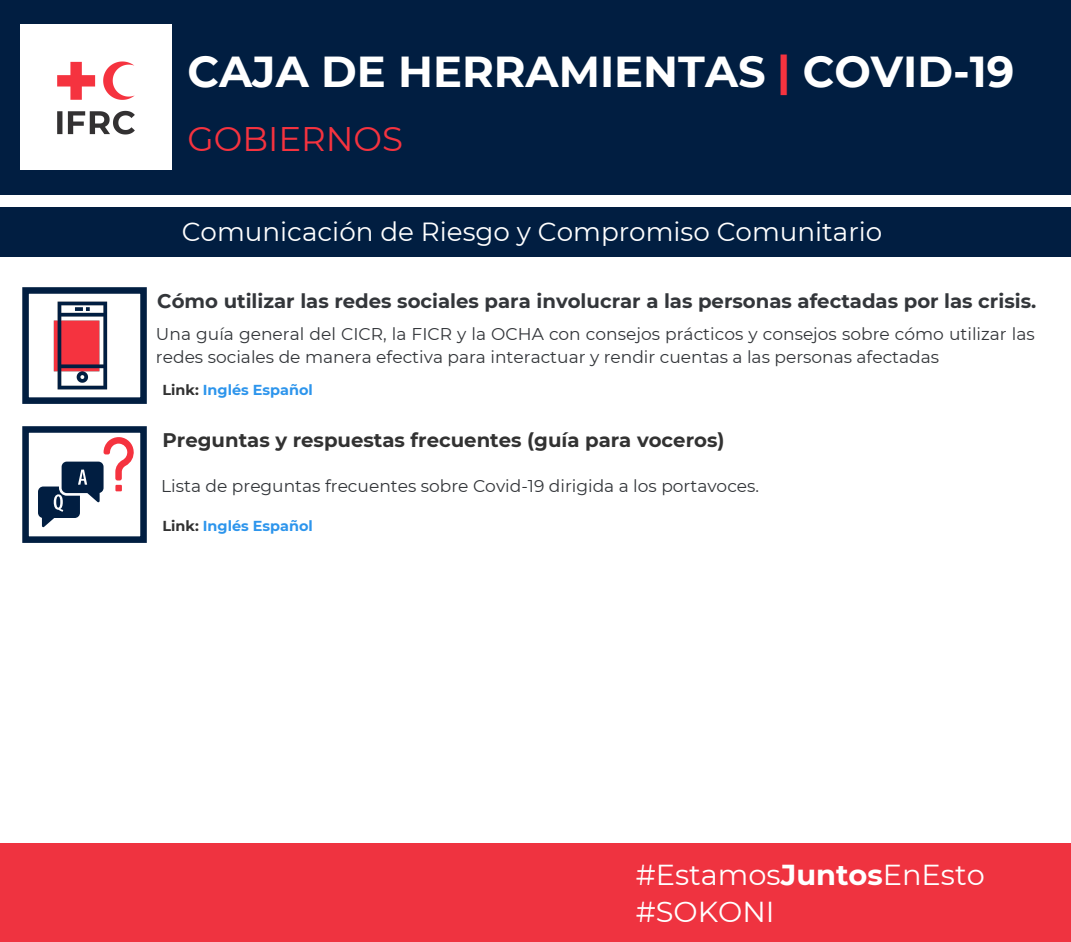
<style>
.page{position:relative;width:1071px;height:942px;background:#fff}
.page>*{position:absolute;margin:0;border:0;box-sizing:border-box;transform-origin:0 0}
.t1{font:700 43.23px "Montserrat";color:#fff}
.t2{font:34.12px "Montserrat";color:#f5333f}
.t3{font:28.88px/36.8px "Montserrat";color:#fff}
.t4{font:26.25px "Montserrat";color:#fff}
.t5{font:700 19.6px "Montserrat";color:#33363a}
.t6{font:700 19.6px "Montserrat";color:#323232}
.t7{font:16.97px/23.6px "Montserrat";color:#33363a}
.t8{font:700 14.35px "Montserrat";color:#2d95ec}
.s1{color:#f5333f}
.s2{color:#323232}
.s3{font-weight:700}
</style>
<div class="page">
<div style="left:22px;top:287px;width:125px;height:117px;border:7px solid #011e41"></div>
<div style="left:0;top:207px;width:1071px;height:50px;background:#011e41"></div>
<div style="left:0;top:0;width:1071px;height:194px;background:#011e41"></div>
<div style="left:0;top:843px;width:1071px;height:98px;background:#ef3340"></div>
<img style="left:21px;top:25px;width:150px;height:144px">
<img style="left:22px;top:287px;width:117px;height:117px">
<div style="left:22px;top:426px;width:125px;height:117px;border:7px solid #011e41"></div>
<svg style="left:38px;top:437px;width:96px;height:90px"></svg>
<h1 class="t1" style="left:187px;top:40px;width:828px">CAJA DE HERRAMIENTAS <span class="s1">|</span> COVID-19</h1>
<h2 class="t2" style="left:187px;top:115px;width:217px">GOBIERNOS</h2>
<h3 class="t4" style="left:182px;top:214px;width:702px">Comunicación de Riesgo y Compromiso Comunitario</h3>
<p class="t5" style="left:157px;top:287px;width:880px">Cómo utilizar las redes sociales para involucrar a las personas afectadas por las crisis.</p>
<p class="t7" style="left:156px;top:321px;width:880px">Una guía general del CICR, la FICR y la OCHA con consejos prácticos y consejos sobre cómo utilizar las redes sociales de manera efectiva para interactuar y rendir cuentas a las personas afectadas</p>
<p class="t8" style="left:163px;top:379px;width:152px"><span class="s2">Link:</span> Inglés Español</p>
<p class="t6" style="left:163px;top:426px;width:563px">Preguntas y respuestas frecuentes (guía para voceros)</p>
<p class="t7" style="left:161px;top:473px;width:599px">Lista de preguntas frecuentes sobre Covid-19 dirigida a los portavoces.</p>
<p class="t8" style="left:163px;top:515px;width:152px"><span class="s2">Link:</span> Inglés Español</p>
<h3 class="t3" style="left:636px;top:855px;width:351px">#Estamos<span class="s3">Juntos</span>EnEsto #SOKONI</h3>
</div>
